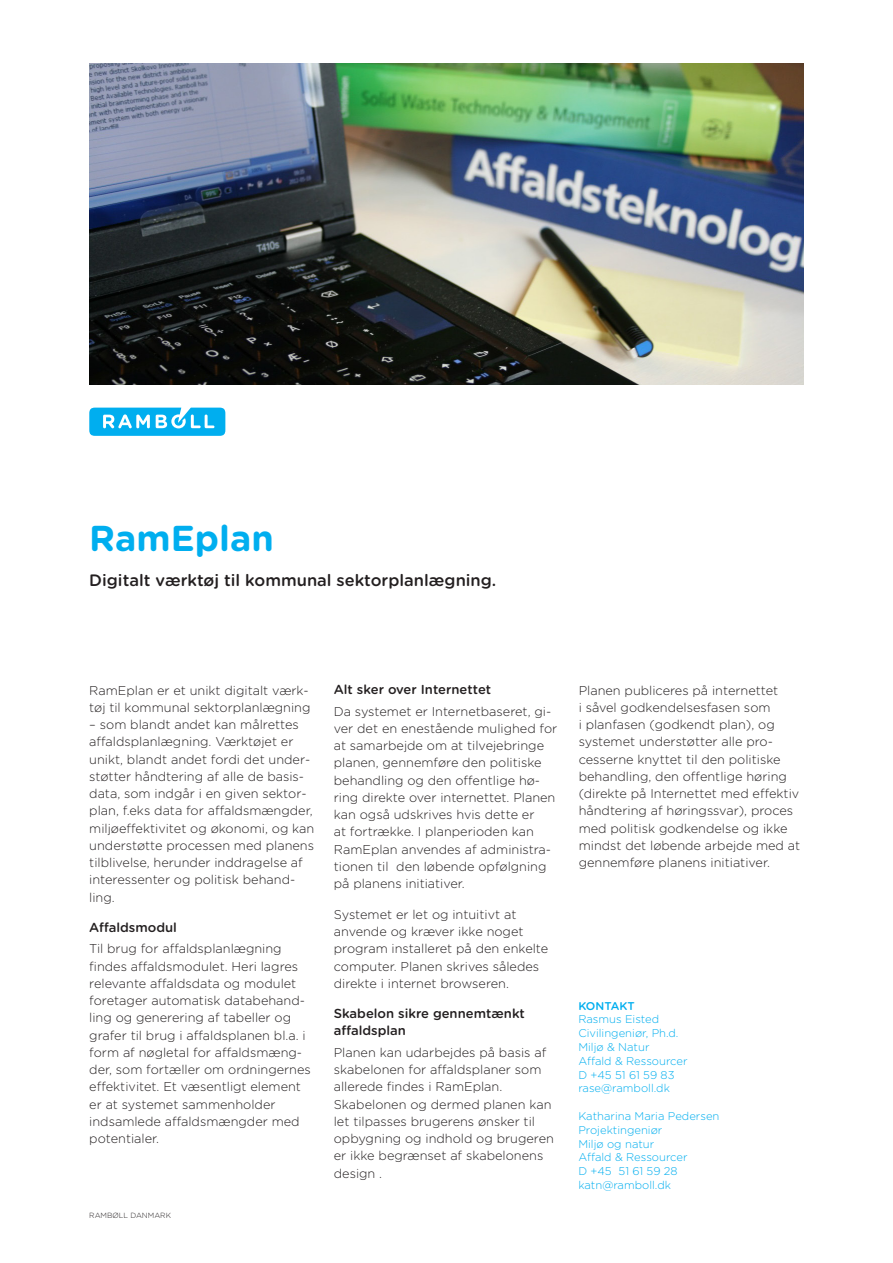
<style>
.page{position:relative;width:893px;height:1263px;background:#fff}
.page>*{position:absolute;margin:0;border:0;box-sizing:border-box;transform-origin:0 0}
.Heading{font:700 36px "Gotham Rounded";color:#00aeef}
.Pull_quote{font:500 16.5px "Gotham Rounded";color:#231f20}
.Subheading{font:500 13.05px "Gotham Rounded";color:#231f20}
.Body_text{font:300 12.75px/17.2px "Gotham Rounded";color:#231f20}
.Subheading-2{font:300 12.75px/17.2px "Gotham Rounded";color:#231f20}
.Caption_heading{font:300 11.25px "Gotham Rounded";color:#00aeef}
.Caption_heading-2{font:500 11.25px "Gotham Rounded";letter-spacing:-.005em;color:#00aeef}
.t1{font:300 7.5px "Gotham Rounded";color:#231f20}
</style>
<div class="page">
<svg style="left:89px;top:408px;width:136px;height:28px;background:#30bdf1"></svg>
<img style="left:89px;top:64px;width:715px;height:320px">
<p class="Heading" style="left:89px;top:512px;width:186px">RamEplan</p>
<p class="Pull_quote" style="left:89px;top:568px;width:409px">Digitalt værktøj til kommunal sektorplanlægning.</p>
<p class="Body_text" style="left:89px;top:681px;width:223px">RamEplan er et unikt digitalt værk&shy;tøj til kommunal sektorplanlægning</p>
<p class="Body_text" style="left:89px;top:715px;width:227px">– som blandt andet kan målrettes affaldsplanlægning. Værktøjet er unikt, blandt andet fordi det under&shy;støtter håndtering af alle de basis&shy;data, som indgår i en given sektor&shy;plan, f.eks data for affaldsmængder, miljøeffektivitet og økonomi, og kan understøtte processen med planens tilblivelse, herunder inddragelse af interessenter og politisk behand&shy;ling.</p>
<p class="Subheading" style="left:89px;top:918px;width:89px">Affaldsmodul</p>
<p class="Subheading-2" style="left:89px;top:940px;width:223px">Til brug for affaldsplanlægning findes affaldsmodulet. Heri lagres relevante affaldsdata og modulet foretager automatisk databehand&shy;ling og generering af tabeller og grafer til brug i affaldsplanen bl.a. i form af nøgletal for affaldsmæng&shy;der, som fortæller om ordningernes effektivitet. Et væsentligt element er at systemet sammenholder indsamlede affaldsmængder med potentialer.</p>
<p class="t1" style="left:89px;top:1210px;width:83px">RAMBØLL DANMARK</p>
<p class="Subheading" style="left:334px;top:680px;width:159px">Alt sker over Internettet</p>
<p class="Subheading-2" style="left:334px;top:702px;width:225px">Da systemet er Internetbaseret, gi&shy;ver det en enestående mulighed for at samarbejde om at tilvejebringe planen, gennemføre den politiske behandling og den offentlige hø&shy;ring direkte over internettet. Planen kan også udskrives hvis dette er<br>at fortrække. I planperioden kan RamEplan anvendes af administra&shy;tionen til den løbende opfølgning på planens initiativer.</p>
<p class="Body_text" style="left:334px;top:905px;width:216px">Systemet er let og intuitivt at anvende og kræver ikke noget program installeret på den enkelte computer. Planen skrives således direkte i internet browseren.</p>
<p class="Subheading" style="left:334px;top:1004px;width:193px">Skabelon sikre gennemtænkt</p>
<p class="Subheading" style="left:334px;top:1021px;width:74px">affaldsplan</p>
<p class="Body_text" style="left:334px;top:1043px;width:214px">Planen kan udarbejdes på basis af skabelonen for affaldsplaner som allerede findes i RamEplan.</p>
<p class="Body_text" style="left:334px;top:1095px;width:222px">Skabelonen og dermed planen kan let tilpasses brugerens ønsker til opbygning og indhold og brugeren er ikke begrænset af skabelonens design .</p>
<p class="Body_text" style="left:579px;top:681px;width:223px">Planen publiceres på internettet<br>i såvel godkendelsesfasen som<br>i planfasen (godkendt plan), og systemet understøtter alle pro&shy;cesserne knyttet til den politiske behandling, den offentlige høring (direkte på Internettet med effektiv håndtering af høringssvar), proces med politisk godkendelse og ikke mindst det løbende arbejde med at gennemføre planens initiativer.</p>
<p class="Caption_heading-2" style="left:578px;top:998px;width:58px">KONTAKT</p>
<p class="Caption_heading" style="left:578px;top:1012px;width:82px">Rasmus Eisted</p>
<p class="Caption_heading" style="left:578px;top:1026px;width:102px">Civilingeniør, Ph.d.</p>
<p class="Caption_heading" style="left:578px;top:1039px;width:73px">Miljø &amp; Natur</p>
<p class="Caption_heading" style="left:578px;top:1053px;width:111px">Affald &amp; Ressourcer</p>
<p class="Caption_heading" style="left:578px;top:1067px;width:98px">D +45 51 61 59 83</p>
<p class="Caption_heading" style="left:578px;top:1081px;width:93px">rase@ramboll.dk</p>
<p class="Caption_heading" style="left:578px;top:1108px;width:143px">Katharina Maria Pedersen</p>
<p class="Caption_heading" style="left:578px;top:1122px;width:86px">Projektingeniør</p>
<p class="Caption_heading" style="left:578px;top:1136px;width:77px">Miljø og natur</p>
<p class="Caption_heading" style="left:578px;top:1150px;width:111px">Affald &amp; Ressourcer</p>
<p class="Caption_heading" style="left:578px;top:1164px;width:101px">D +45 51 61 59 28</p>
<p class="Caption_heading" style="left:578px;top:1177px;width:94px">katn@ramboll.dk</p>
</div>
